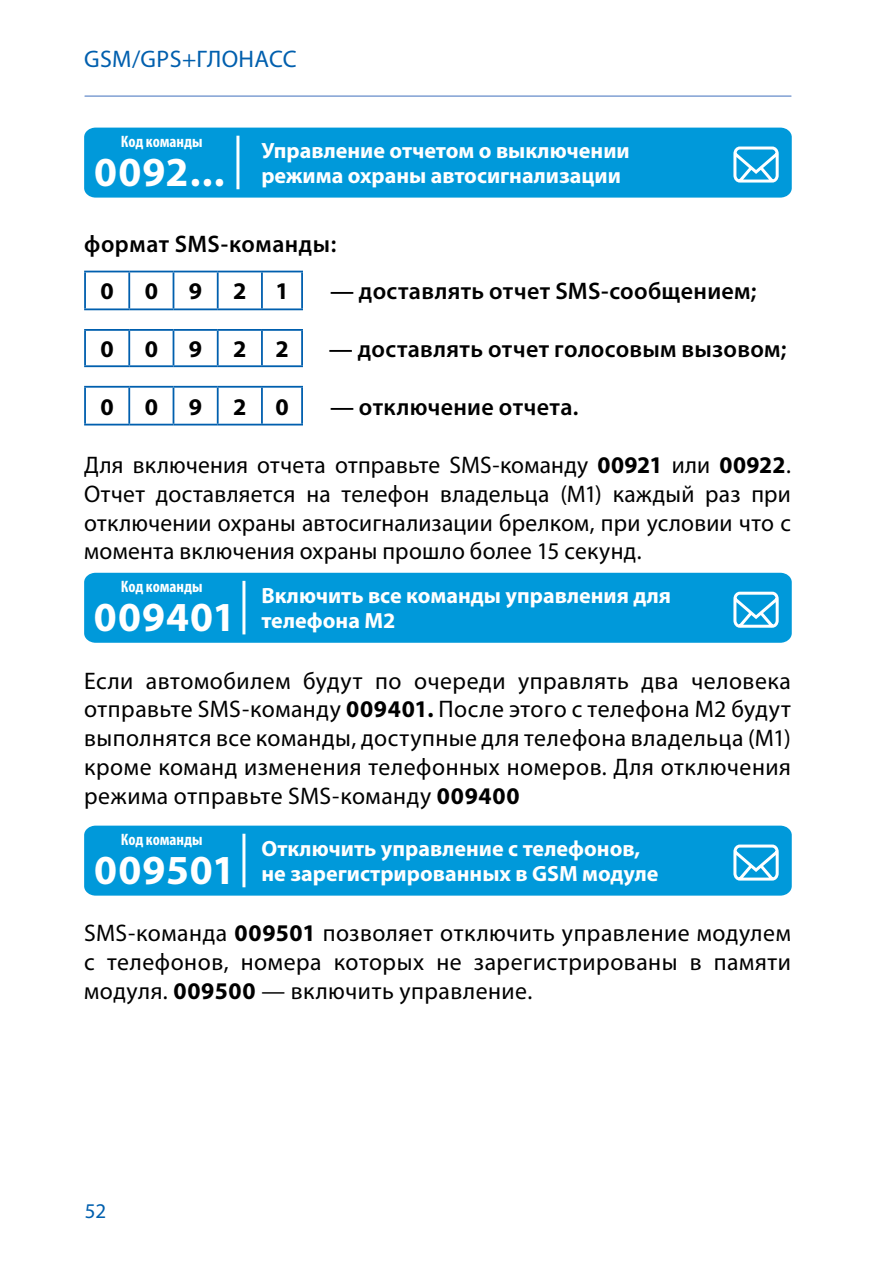
<style>
.page{position:relative;width:893px;height:1276px;background:#fff}
.page>*{position:absolute;margin:0;border:0;box-sizing:border-box;transform-origin:0 0}
.t1{font:700 41.4px "Myriad Pro";letter-spacing:.025em;color:#fff}
.t2{font:24px/28.8px "Myriad Pro";letter-spacing:.02em;color:#000;text-align:justify}
.t3{font:600 24px "Myriad Pro";letter-spacing:.015em;color:#000}
.t4{font:24px "Myriad Pro";letter-spacing:.015em;color:#005fae}
.t5{font:700 24px "Myriad Pro";color:#000}
.t6{font:700 22.2px/24.9px "Myriad Pro";color:#fff}
.t7{font:21px "Myriad Pro";color:#005fae}
.t8{font:700 condensed 16.5px "Myriad Pro";color:#fff}
.s1{font-weight:700}
</style>
<div class="page">
<hr style="left:85px;top:95px;width:706px;height:2px;background:#80a0d3">
<div style="left:84px;top:128px;width:708px;height:70px;background:#0099da"></div>
<hr style="left:236px;top:136px;width:3px;height:53px;background:#fff">
<svg style="left:731px;top:145px;width:50px;height:40px"></svg>
<svg style="left:86px;top:272px;width:215px;height:36px"></svg>
<hr style="left:128px;top:272px;width:2px;height:36px;background:#005fae">
<hr style="left:173px;top:272px;width:1px;height:36px;background:#005fae">
<hr style="left:217px;top:272px;width:2px;height:36px;background:#005fae">
<hr style="left:301px;top:272px;width:2px;height:36px;background:#005fae">
<hr style="left:84px;top:271px;width:45px;height:1px;background:#005fae">
<hr style="left:84px;top:272px;width:2px;height:36px;background:#005fae">
<hr style="left:129px;top:271px;width:44px;height:1px;background:#005fae">
<hr style="left:173px;top:271px;width:45px;height:1px;background:#005fae">
<hr style="left:218px;top:271px;width:44px;height:1px;background:#005fae">
<hr style="left:84px;top:308px;width:45px;height:2px;background:#005fae">
<hr style="left:129px;top:308px;width:44px;height:2px;background:#005fae">
<hr style="left:173px;top:308px;width:45px;height:2px;background:#005fae">
<hr style="left:218px;top:308px;width:44px;height:2px;background:#005fae">
<hr style="left:262px;top:271px;width:41px;height:1px;background:#005fae">
<hr style="left:261px;top:272px;width:2px;height:36px;background:#005fae">
<hr style="left:262px;top:308px;width:41px;height:2px;background:#005fae">
<svg style="left:130px;top:331px;width:87px;height:34px"></svg>
<hr style="left:128px;top:331px;width:2px;height:34px;background:#005fae">
<hr style="left:173px;top:331px;width:1px;height:34px;background:#005fae">
<hr style="left:217px;top:331px;width:2px;height:34px;background:#005fae">
<hr style="left:84px;top:329px;width:45px;height:2px;background:#005fae">
<hr style="left:84px;top:331px;width:2px;height:34px;background:#005fae">
<hr style="left:129px;top:329px;width:44px;height:2px;background:#005fae">
<hr style="left:173px;top:329px;width:45px;height:2px;background:#005fae">
<hr style="left:218px;top:329px;width:44px;height:2px;background:#005fae">
<hr style="left:84px;top:365px;width:45px;height:2px;background:#005fae">
<hr style="left:129px;top:365px;width:44px;height:2px;background:#005fae">
<hr style="left:173px;top:365px;width:45px;height:2px;background:#005fae">
<hr style="left:218px;top:365px;width:44px;height:2px;background:#005fae">
<hr style="left:262px;top:329px;width:41px;height:2px;background:#005fae">
<hr style="left:261px;top:331px;width:2px;height:34px;background:#005fae">
<hr style="left:262px;top:365px;width:41px;height:2px;background:#005fae">
<hr style="left:301px;top:331px;width:2px;height:34px;background:#005fae">
<svg style="left:86px;top:388px;width:215px;height:36px"></svg>
<hr style="left:128px;top:388px;width:2px;height:36px;background:#005fae">
<hr style="left:173px;top:388px;width:1px;height:36px;background:#005fae">
<hr style="left:217px;top:388px;width:2px;height:36px;background:#005fae">
<hr style="left:301px;top:388px;width:2px;height:36px;background:#005fae">
<hr style="left:84px;top:386px;width:45px;height:2px;background:#005fae">
<hr style="left:84px;top:388px;width:2px;height:36px;background:#005fae">
<hr style="left:129px;top:386px;width:44px;height:2px;background:#005fae">
<hr style="left:173px;top:386px;width:45px;height:2px;background:#005fae">
<hr style="left:218px;top:386px;width:44px;height:2px;background:#005fae">
<hr style="left:84px;top:424px;width:45px;height:1px;background:#005fae">
<hr style="left:129px;top:424px;width:44px;height:1px;background:#005fae">
<hr style="left:173px;top:424px;width:45px;height:1px;background:#005fae">
<hr style="left:218px;top:424px;width:44px;height:1px;background:#005fae">
<hr style="left:262px;top:386px;width:41px;height:2px;background:#005fae">
<hr style="left:261px;top:388px;width:2px;height:36px;background:#005fae">
<hr style="left:262px;top:424px;width:41px;height:1px;background:#005fae">
<div style="left:84px;top:573px;width:708px;height:70px;background:#0099da"></div>
<hr style="left:242px;top:581px;width:3px;height:53px;background:#fff">
<svg style="left:731px;top:590px;width:50px;height:40px"></svg>
<div style="left:84px;top:825px;width:708px;height:70px;background:#0099da"></div>
<hr style="left:242px;top:833px;width:3px;height:54px;background:#fff">
<svg style="left:731px;top:843px;width:50px;height:40px"></svg>
<p class="t4" style="left:84px;top:44px;width:214px">GSM/GPS+ГЛОНАСС</p>
<p class="t8" style="left:121px;top:131px;width:83px">Код команды</p>
<h1 class="t1" style="left:94px;top:145px;width:132px">0092...</h1>
<p class="t6" style="left:261px;top:137px;width:370px">Управление отчетом о выключении режима охраны автосигнализации</p>
<p class="t3" style="left:84px;top:229px;width:254px">формат SMS-команды:</p>
<p class="t5" style="left:100px;top:276px;width:15px">0</p>
<p class="t5" style="left:145px;top:276px;width:15px">0</p>
<p class="t5" style="left:189px;top:276px;width:15px">9</p>
<p class="t5" style="left:233px;top:276px;width:57px">2 1</p>
<p class="t3" style="left:330px;top:276px;width:428px">— доставлять отчет SMS-сообщением;</p>
<p class="t5" style="left:100px;top:333px;width:15px">0</p>
<p class="t5" style="left:145px;top:333px;width:15px">0</p>
<p class="t5" style="left:189px;top:333px;width:15px">9</p>
<p class="t5" style="left:233px;top:333px;width:57px">2 2</p>
<p class="t3" style="left:329px;top:334px;width:459px">— доставлять отчет голосовым вызовом;</p>
<p class="t5" style="left:100px;top:391px;width:15px">0</p>
<p class="t5" style="left:145px;top:391px;width:15px">0</p>
<p class="t5" style="left:189px;top:391px;width:15px">9</p>
<p class="t5" style="left:233px;top:391px;width:57px">2 0</p>
<p class="t3" style="left:330px;top:391px;width:250px">— отключение отчета.</p>
<p class="t2" style="left:84px;top:450px;width:708px">Для включения отчета отправьте SMS-команду <span class="s1">00921</span> или <span class="s1">00922</span>.<br>Отчет доставляется на телефон владельца (M1) каждый раз при отключении охраны автосигнализации брелком, при условии что с момента включения охраны прошло более 15 секунд.</p>
<h1 class="t1" style="left:94px;top:590px;width:143px">009401</h1>
<p class="t8" style="left:121px;top:576px;width:83px">Код команды</p>
<p class="t6" style="left:261px;top:582px;width:411px">Включить все команды управления для телефона M2</p>
<p class="t2" style="left:84px;top:666px;width:708px">Если автомобилем будут по очереди управлять два человека отправьте SMS-команду <span class="s1">009401.</span> После этого с телефона M2 будут выполнятся все команды, доступные для телефона владельца (M1) кроме команд изменения телефонных номеров. Для отключения режима отправьте SMS-команду <span class="s1">009400</span></p>
<p class="t8" style="left:121px;top:829px;width:83px">Код команды</p>
<p class="t6" style="left:261px;top:835px;width:399px">Отключить управление с телефонов, не зарегистрированных в GSM модуле</p>
<p class="t2" style="left:84px;top:918px;width:708px">SMS-команда <span class="s1">009501</span> позволяет отключить управление модулем с телефонов, номера которых не зарегистрированы в памяти модуля. <span class="s1">009500</span> — включить управление.</p>
<h1 class="t1" style="left:94px;top:843px;width:142px">009501</h1>
<p class="t7" style="left:85px;top:1197px;width:23px">52</p>
</div>
